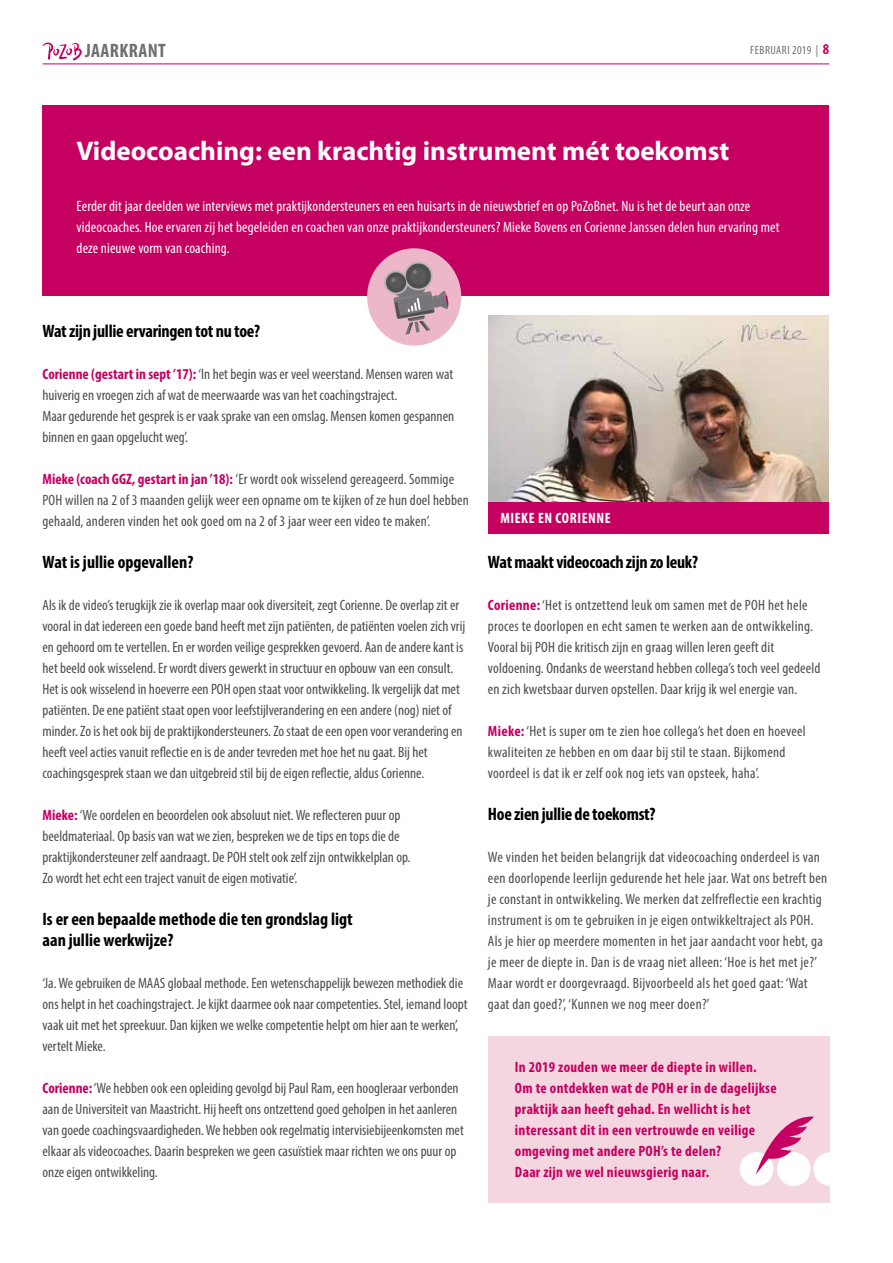
<style>
.page{position:relative;width:893px;height:1263px;background:#fff}
.page>*{position:absolute;margin:0;border:0;box-sizing:border-box;transform-origin:0 0}
.t1{font:700 27px "Myriad Pro";color:#fff}
.t2{font:700 condensed 19.5px "Myriad Pro";letter-spacing:.02em;color:#706f6f}
.t3{font:700 condensed 18px/21px "Myriad Pro";letter-spacing:-.015em;color:#000}
.t4{font:condensed 15px/21px "Myriad Pro";color:#4d4d4d}
.t5{font:condensed 15px/21px "Myriad Pro";letter-spacing:.02em;color:#4d4d4d}
.t6{font:condensed 15px/21px "Myriad Pro";letter-spacing:.01em;color:#fff}
.t7{font:700 condensed 15px/21px "Myriad Pro";letter-spacing:.02em;color:#c60060}
.t8{font:700 condensed 15px "Myriad Pro";letter-spacing:.04em;color:#fff}
.t9{font:condensed 12px "Myriad Pro";letter-spacing:.04em;color:#706f6f}
.s1{font-weight:700;font-size:15px;color:#c60060}
.s2{font-weight:700;color:#c60060}
</style>
<div class="page">
<div style="left:488px;top:1036px;width:341px;height:167px;background:#f4d6e0"></div>
<hr style="left:43px;top:64px;width:786px;height:1px;background:#c60060">
<svg style="left:43px;top:43px;width:39px;height:18px"></svg>
<div style="left:43px;top:106px;width:786px;height:190px;background:#c60060"></div>
<img style="left:488px;top:316px;width:341px;height:186px">
<div style="left:488px;top:502px;width:341px;height:32px;background:#c60060"></div>
<div style="left:740px;top:1152px;width:33px;height:34px;background:#fff;border-radius:50%"></div>
<svg style="left:756px;top:1116px;width:74px;height:70px"></svg>
<div style="left:367px;top:248px;width:94px;height:98px;background:#ecb8c9;border-radius:50%"></div>
<svg style="left:383px;top:260px;width:66px;height:75px"></svg>
<h2 class="t2" style="left:85px;top:38px;width:82px">JAARKRANT</h2>
<p class="t9" style="left:750px;top:43px;width:80px">FEBRUARI 2019 | <span class="s1">8</span></p>
<h1 class="t1" style="left:77px;top:136px;width:654px">Videocoaching: een krachtig instrument mét toekomst</h1>
<p class="t6" style="left:77px;top:195px;width:704px">Eerder dit jaar deelden we interviews met praktijkondersteuners en een huisarts in de nieuwsbrief en op PoZoBnet. Nu is het de beurt aan onze videocoaches. Hoe ervaren zij het begeleiden en coachen van onze praktijkondersteuners? Mieke Bovens en Corienne Janssen delen hun ervaring met deze nieuwe vorm van coaching.</p>
<p class="t3" style="left:43px;top:320px;width:219px">Wat zijn jullie ervaringen tot nu toe?</p>
<p class="t4" style="left:43px;top:363px;width:413px"><span class="s2">Corienne (gestart in sept ’17):</span> ‘In het begin was er veel weerstand. Mensen waren wat huiverig en vroegen zich af wat de meerwaarde was van het coachingstraject.<br>Maar gedurende het gesprek is er vaak sprake van een omslag. Mensen komen gespannen binnen en gaan opgelucht weg’.</p>
<p class="t4" style="left:43px;top:468px;width:428px"><span class="s2">Mieke (coach GGZ, gestart in jan ’18):</span> ‘Er wordt ook wisselend gereageerd. Sommige<br>POH willen na 2 of 3 maanden gelijk weer een opname om te kijken of ze hun doel hebben gehaald, anderen vinden het ook goed om na 2 of 3 jaar weer een video te maken’.</p>
<p class="t3" style="left:43px;top:551px;width:152px">Wat is jullie opgevallen?</p>
<p class="t4" style="left:43px;top:594px;width:424px">Als ik de video’s terugkijk zie ik overlap maar ook diversiteit, zegt Corienne. De overlap zit er vooral in dat iedereen een goede band heeft met zijn patiënten, de patiënten voelen zich vrij en gehoord om te vertellen. En er worden veilige gesprekken gevoerd. Aan de andere kant is het beeld ook wisselend. Er wordt divers gewerkt in structuur en opbouw van een consult.<br>Het is ook wisselend in hoeverre een POH open staat voor ontwikkeling. Ik vergelijk dat met patiënten. De ene patiënt staat open voor leefstijlverandering en een andere (nog) niet of minder. Zo is het ook bij de praktijkondersteuners. Zo staat de een open voor verandering en heeft veel acties vanuit reflectie en is de ander tevreden met hoe het nu gaat. Bij het coachingsgesprek staan we dan uitgebreid stil bij de eigen reflectie, aldus Corienne.</p>
<p class="t4" style="left:43px;top:804px;width:369px"><span class="s2">Mieke:</span> ‘We oordelen en beoordelen ook absoluut niet. We reflecteren puur op beeldmateriaal. Op basis van wat we zien, bespreken we de tips en tops die de praktijkondersteuner zelf aandraagt. De POH stelt ook zelf zijn ontwikkelplan op.<br>Zo wordt het echt een traject vanuit de eigen motivatie’.</p>
<p class="t3" style="left:43px;top:908px;width:312px">Is er een bepaalde methode die ten grondslag ligt aan jullie werkwijze?</p>
<p class="t4" style="left:43px;top:972px;width:427px">‘Ja. We gebruiken de MAAS globaal methode. Een wetenschappelijk bewezen methodiek die ons helpt in het coachingstraject. Je kijkt daarmee ook naar competenties. Stel, iemand loopt vaak uit met het spreekuur. Dan kijken we welke competentie helpt om hier aan te werken’, vertelt Mieke.</p>
<p class="t4" style="left:43px;top:1077px;width:423px"><span class="s2">Corienne:</span> ‘We hebben ook een opleiding gevolgd bij Paul Ram, een hoogleraar verbonden aan de Universiteit van Maastricht. Hij heeft ons ontzettend goed geholpen in het aanleren van goede coachingsvaardigheden. We hebben ook regelmatig intervisiebijeenkomsten met elkaar als videocoaches. Daarin bespreken we geen casuïstiek maar richten we ons puur op onze eigen ontwikkeling.</p>
<p class="t8" style="left:500px;top:509px;width:112px">MIEKE EN CORIENNE</p>
<p class="t3" style="left:488px;top:551px;width:212px">Wat maakt videocoach zijn zo leuk?</p>
<p class="t4" style="left:488px;top:594px;width:334px"><span class="s2">Corienne:</span> ‘Het is ontzettend leuk om samen met de POH het hele proces te doorlopen en echt samen te werken aan de ontwikkeling.<br>Vooral bij POH die kritisch zijn en graag willen leren geeft dit voldoening. Ondanks de weerstand hebben collega’s toch veel gedeeld en zich kwetsbaar durven opstellen. Daar krijg ik wel energie van.</p>
<p class="t5" style="left:488px;top:720px;width:319px"><span class="s2">Mieke:</span> ‘Het is super om te zien hoe collega’s het doen en hoeveel kwaliteiten ze hebben en om daar bij stil te staan. Bijkomend voordeel is dat ik er zelf ook nog iets van opsteek, haha’.</p>
<p class="t3" style="left:488px;top:803px;width:169px">Hoe zien jullie de toekomst?</p>
<p class="t5" style="left:488px;top:846px;width:341px">We vinden het beiden belangrijk dat videocoaching onderdeel is van een doorlopende leerlijn gedurende het hele jaar. Wat ons betreft ben je constant in ontwikkeling. We merken dat zelfreflectie een krachtig instrument is om te gebruiken in je eigen ontwikkeltraject als POH.<br>Als je hier op meerdere momenten in het jaar aandacht voor hebt, ga je meer de diepte in. Dan is de vraag niet alleen: ‘Hoe is het met je?’ Maar wordt er doorgevraagd. Bijvoorbeeld als het goed gaat: ‘Wat gaat dan goed?’, ‘Kunnen we nog meer doen?’</p>
<p class="t7" style="left:515px;top:1056px;width:263px">In 2019 zouden we meer de diepte in willen.<br>Om te ontdekken wat de POH er in de dagelijkse praktijk aan heeft gehad. En wellicht is het interessant dit in een vertrouwde en veilige omgeving met andere POH’s te delen?<br>Daar zijn we wel nieuwsgierig naar.</p>
</div>
